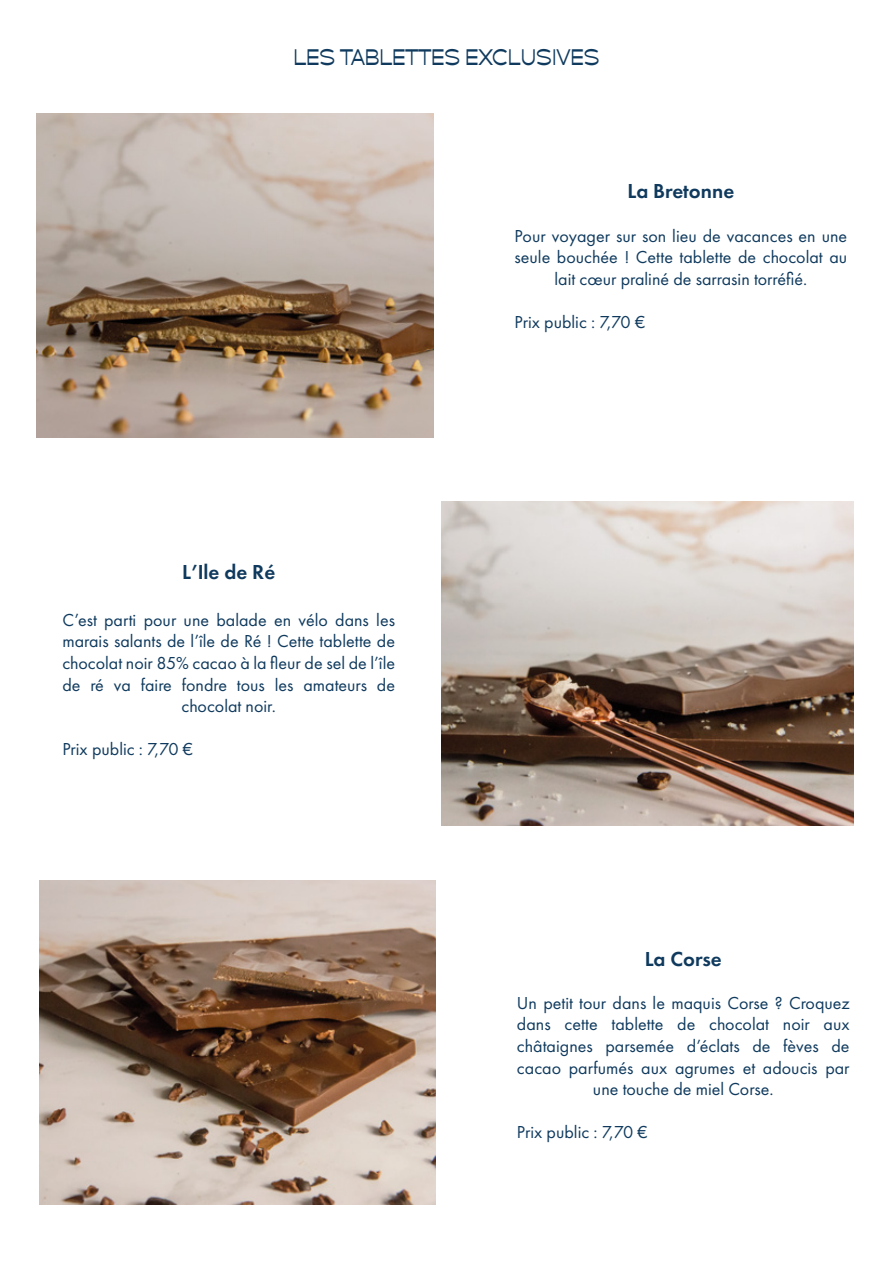
<style>
.page{position:relative;width:893px;height:1263px;background:#fff}
.page>*{position:absolute;margin:0;border:0;box-sizing:border-box;transform-origin:0 0}
.t1{font:600 21px "Futura PT";color:#0f3a5e}
.t2{font:500 21px "Beuys";color:#0f3a5e}
.t3{font:18px/21.6px "Futura PT";color:#0f3a5e;text-align:center}
</style>
<div class="page">
<img style="left:37px;top:113px;width:396px;height:324px">
<img style="left:441px;top:501px;width:413px;height:324px">
<img style="left:39px;top:880px;width:397px;height:324px">
<p class="t2" style="left:293px;top:43px;width:308px">LES TABLETTES EXCLUSIVES</p>
<p class="t1" style="left:182px;top:559px;width:95px">L’Ile de Ré</p>
<p class="t3" style="left:62px;top:609px;width:334px">C’est parti pour une balade en vélo dans les marais salants de l’île de Ré ! Cette tablette de chocolat noir 85% cacao à la fleur de sel de l’île de ré va faire fondre tous les amateurs de chocolat noir.</p>
<p class="t3" style="left:62px;top:739px;width:132px">Prix public : 7,70 €</p>
<p class="t1" style="left:627px;top:178px;width:108px">La Bretonne</p>
<p class="t3" style="left:515px;top:225px;width:334px">Pour voyager sur son lieu de vacances en une seule bouchée ! Cette tablette de chocolat au lait cœur praliné de sarrasin torréfié.</p>
<p class="t3" style="left:515px;top:311px;width:132px">Prix public : 7,70 €</p>
<p class="t1" style="left:645px;top:945px;width:79px">La Corse</p>
<p class="t3" style="left:517px;top:992px;width:334px">Un petit tour dans le maquis Corse ? Croquez dans cette tablette de chocolat noir aux châtaignes parsemée d’éclats de fèves de cacao parfumés aux agrumes et adoucis par une touche de miel Corse.</p>
<p class="t3" style="left:517px;top:1121px;width:132px">Prix public : 7,70 €</p>
</div>
